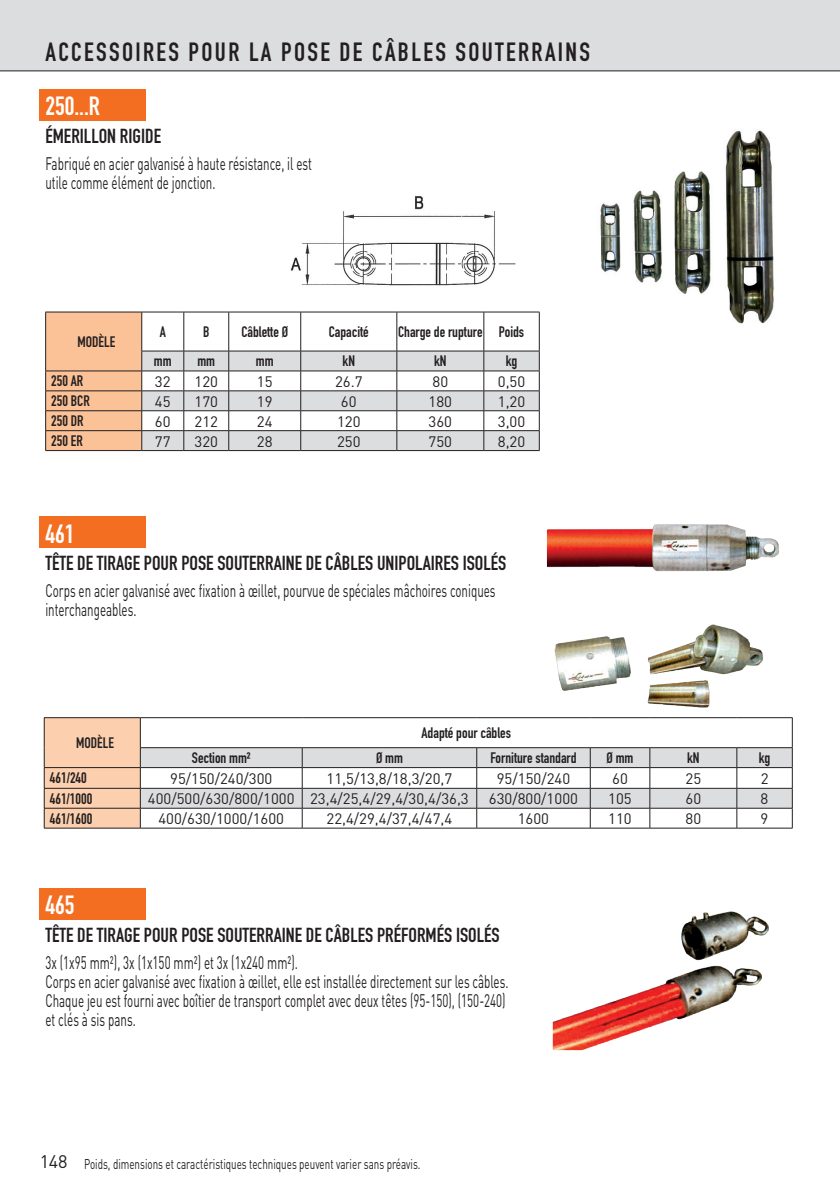
<style>
.page{position:relative;width:840px;height:1191px;background:#fff}
.page>*{position:absolute;margin:0;border:0;box-sizing:border-box;transform-origin:0 0}
.t1{font:26px "DIN Engschrift Std";letter-spacing:.09em;color:#231f20}
.t2{font:26px "DIN Engschrift Std";color:#fff}
.t3{font:20px "DIN Engschrift Std";color:#231f20}
.t4{font:18px/19px "DIN";color:#231f20;scale:.64 1}
.t5{font:18px "DIN";color:#231f20}
.t6{font:15px "DIN";color:#231f20}
.t7{font:15px "DIN Engschrift Std";color:#231f20}
.t8{font:14px "DIN";color:#231f20;scale:.7 1}
</style>
<div class="page">
<svg style="left:0;top:0;width:839px;height:100px"></svg>
<img style="left:600px;top:130px;width:174px;height:193px">
<div style="left:40px;top:89px;width:106px;height:31px;background:#f36e21"></div>
<div style="left:40px;top:517px;width:106px;height:31px;background:#f36e21"></div>
<div style="left:40px;top:888px;width:106px;height:31px;background:#f36e21"></div>
<img style="left:290px;top:196px;width:226px;height:90px">
<hr style="left:45px;top:450px;width:97px;height:1px;background:#231f20">
<svg style="left:45px;top:312px;width:494px;height:138px"></svg>
<hr style="left:142px;top:450px;width:42px;height:1px;background:#231f20">
<hr style="left:184px;top:450px;width:45px;height:1px;background:#231f20">
<hr style="left:229px;top:450px;width:71px;height:1px;background:#231f20">
<hr style="left:300px;top:450px;width:96px;height:1px;background:#231f20">
<hr style="left:396px;top:450px;width:87px;height:1px;background:#231f20">
<hr style="left:483px;top:450px;width:56px;height:1px;background:#231f20">
<svg style="left:44px;top:717px;width:748px;height:111px"></svg>
<hr style="left:140px;top:827px;width:162px;height:1px;background:#231f20">
<hr style="left:302px;top:827px;width:174px;height:1px;background:#231f20">
<hr style="left:476px;top:827px;width:114px;height:1px;background:#231f20">
<hr style="left:590px;top:827px;width:59px;height:1px;background:#231f20">
<hr style="left:649px;top:827px;width:87px;height:1px;background:#231f20">
<hr style="left:736px;top:827px;width:56px;height:1px;background:#231f20">
<img style="left:546px;top:524px;width:233px;height:48px">
<img style="left:531px;top:624px;width:262px;height:95px">
<img style="left:552px;top:911px;width:217px;height:140px">
<h1 class="t1" style="left:45px;top:37px;width:546px">ACCESSOIRES POUR LA POSE DE CÂBLES SOUTERRAINS</h1>
<h1 class="t2" style="left:45px;top:91px;width:56px">250...R</h1>
<p class="t3" style="left:45px;top:124px;width:117px">ÉMERILLON RIGIDE</p>
<p class="t4" style="left:45px;top:153px;width:418px">Fabriqué en acier galvanisé à haute résistance, il est utile comme élément de jonction.</p>
<p class="t7" style="left:77px;top:333px;width:39px">MODÈLE</p>
<p class="t7" style="left:160px;top:323px;width:8px">A</p>
<p class="t7" style="left:203px;top:323px;width:8px">B</p>
<p class="t7" style="left:241px;top:323px;width:48px">Câblette Ø</p>
<p class="t7" style="left:328px;top:323px;width:41px">Capacité</p>
<p class="t7" style="left:398px;top:323px;width:128px">Charge de rupture Poids</p>
<p class="t7" style="left:154px;top:352px;width:19px">mm</p>
<p class="t7" style="left:197px;top:352px;width:19px">mm</p>
<p class="t7" style="left:256px;top:352px;width:19px">mm</p>
<p class="t7" style="left:342px;top:352px;width:14px">kN</p>
<p class="t7" style="left:434px;top:352px;width:14px">kN</p>
<p class="t7" style="left:505px;top:352px;width:13px">kg</p>
<p class="t7" style="left:51px;top:372px;width:34px">250 AR</p>
<p class="t6" style="left:155px;top:372px;width:17px">32</p>
<p class="t6" style="left:194px;top:372px;width:25px">120</p>
<p class="t6" style="left:257px;top:372px;width:17px">15</p>
<p class="t6" style="left:335px;top:372px;width:29px">26.7</p>
<p class="t6" style="left:432px;top:372px;width:17px">80</p>
<p class="t6" style="left:497px;top:372px;width:29px">0,50</p>
<p class="t7" style="left:51px;top:392px;width:40px">250 BCR</p>
<p class="t6" style="left:155px;top:392px;width:17px">45</p>
<p class="t6" style="left:194px;top:392px;width:25px">170</p>
<p class="t6" style="left:257px;top:392px;width:17px">19</p>
<p class="t6" style="left:341px;top:392px;width:17px">60</p>
<p class="t6" style="left:428px;top:392px;width:25px">180</p>
<p class="t6" style="left:497px;top:392px;width:29px">1,20</p>
<p class="t7" style="left:51px;top:412px;width:34px">250 DR</p>
<p class="t6" style="left:155px;top:412px;width:17px">60</p>
<p class="t6" style="left:194px;top:412px;width:25px">212</p>
<p class="t6" style="left:257px;top:412px;width:17px">24</p>
<p class="t6" style="left:337px;top:412px;width:25px">120</p>
<p class="t6" style="left:428px;top:412px;width:25px">360</p>
<p class="t6" style="left:497px;top:412px;width:29px">3,00</p>
<p class="t7" style="left:51px;top:432px;width:33px">250 ER</p>
<p class="t6" style="left:155px;top:432px;width:17px">77</p>
<p class="t6" style="left:194px;top:432px;width:25px">320</p>
<p class="t6" style="left:257px;top:432px;width:17px">28</p>
<p class="t6" style="left:337px;top:432px;width:25px">250</p>
<p class="t6" style="left:428px;top:432px;width:25px">750</p>
<p class="t6" style="left:497px;top:432px;width:29px">8,20</p>
<h1 class="t2" style="left:45px;top:518px;width:31px">461</h1>
<p class="t3" style="left:45px;top:551px;width:462px">TÊTE DE TIRAGE POUR POSE SOUTERRAINE DE CÂBLES UNIPOLAIRES ISOLÉS</p>
<p class="t4" style="left:45px;top:581px;width:704px">Corps en acier galvanisé avec fixation à œillet, pourvue de spéciales mâchoires coniques interchangeables.</p>
<p class="t7" style="left:76px;top:734px;width:39px">MODÈLE</p>
<p class="t7" style="left:421px;top:724px;width:91px">Adapté pour câbles</p>
<p class="t7" style="left:192px;top:749px;width:60px">Section mm²</p>
<p class="t7" style="left:376px;top:749px;width:28px">Ø mm</p>
<p class="t7" style="left:490px;top:749px;width:88px">Forniture standard</p>
<p class="t7" style="left:606px;top:749px;width:28px">Ø mm</p>
<p class="t7" style="left:686px;top:749px;width:14px">kN</p>
<p class="t7" style="left:758px;top:749px;width:13px">kg</p>
<p class="t7" style="left:50px;top:769px;width:38px">461/240</p>
<p class="t6" style="left:170px;top:769px;width:104px">95/150/240/300</p>
<p class="t6" style="left:326px;top:769px;width:127px">11,5/13,8/18,3/20,7</p>
<p class="t6" style="left:496px;top:769px;width:75px">95/150/240</p>
<p class="t6" style="left:612px;top:769px;width:17px">60</p>
<p class="t6" style="left:685px;top:769px;width:17px">25</p>
<p class="t6" style="left:760px;top:769px;width:9px">2</p>
<p class="t7" style="left:50px;top:789px;width:44px">461/1000</p>
<p class="t6" style="left:148px;top:789px;width:322px">400/500/630/800/1000 23,4/25,4/29,4/30,4/36,3</p>
<p class="t6" style="left:488px;top:789px;width:90px">630/800/1000</p>
<p class="t6" style="left:608px;top:789px;width:25px">105</p>
<p class="t6" style="left:685px;top:789px;width:17px">60</p>
<p class="t6" style="left:760px;top:789px;width:9px">8</p>
<p class="t7" style="left:50px;top:809px;width:44px">461/1600</p>
<p class="t6" style="left:158px;top:809px;width:127px">400/630/1000/1600</p>
<p class="t6" style="left:326px;top:809px;width:127px">22,4/29,4/37,4/47,4</p>
<p class="t6" style="left:517px;top:809px;width:33px">1600</p>
<p class="t6" style="left:608px;top:809px;width:25px">110</p>
<p class="t6" style="left:685px;top:809px;width:17px">80</p>
<p class="t6" style="left:760px;top:809px;width:9px">9</p>
<h1 class="t2" style="left:45px;top:890px;width:31px">465</h1>
<p class="t3" style="left:45px;top:923px;width:455px">TÊTE DE TIRAGE POUR POSE SOUTERRAINE DE CÂBLES PRÉFORMÉS ISOLÉS</p>
<p class="t4" style="left:45px;top:952px;width:724px">3x (1x95 mm²), 3x (1x150 mm²) et 3x (1x240 mm²).<br>Corps en acier galvanisé avec fixation à œillet, elle est installée directement sur les câbles.<br>Chaque jeu est fourni avec boîtier de transport complet avec deux têtes (95-150), (150-240) et clés à sis pans.</p>
<p class="t5" style="left:40px;top:1150px;width:29px">148</p>
<p class="t8" style="left:84px;top:1155px;width:482px">Poids, dimensions et caractéristiques techniques peuvent varier sans préavis.</p>
</div>
